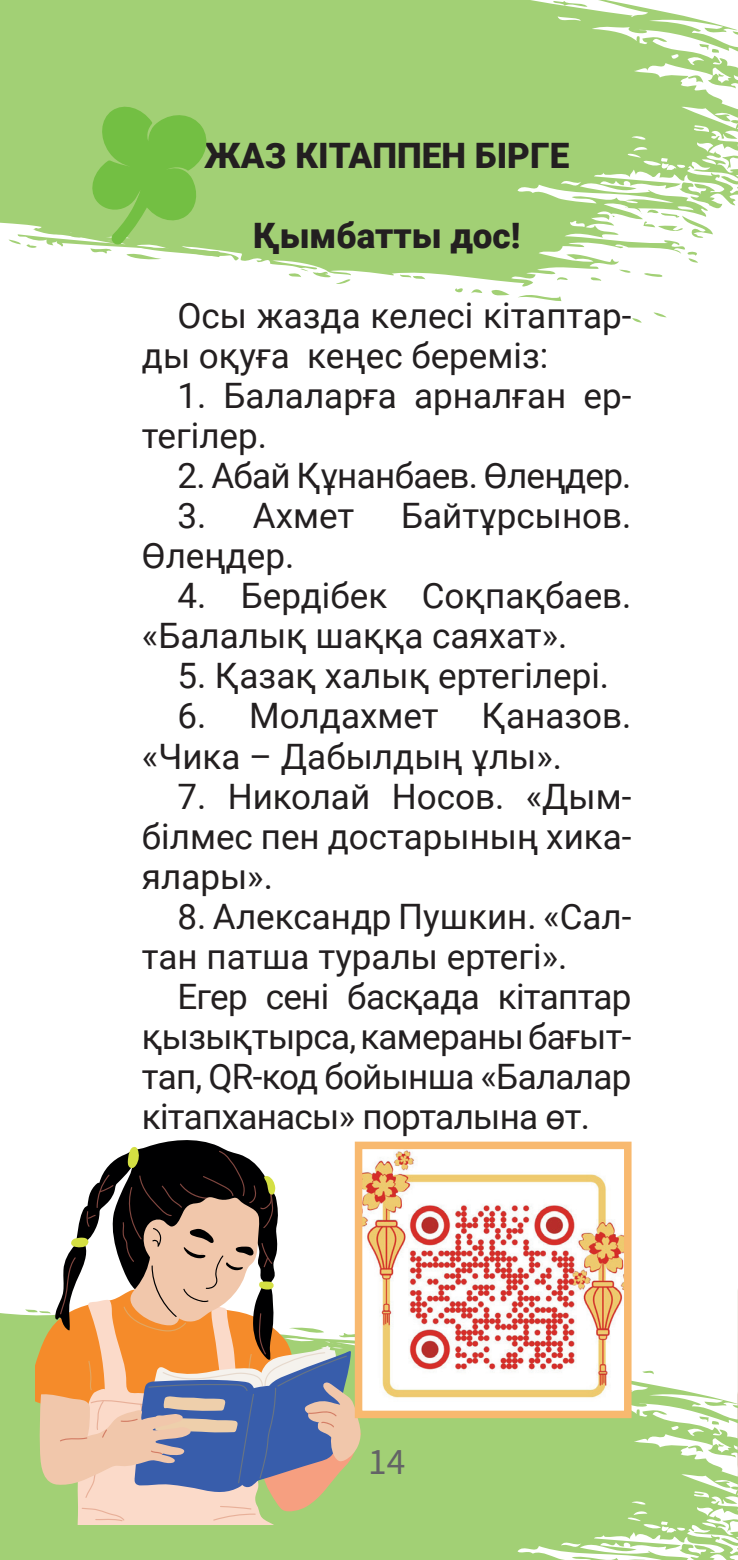
<style>
.page{position:relative;width:738px;height:1560px;background:#fff}
.page>*{position:absolute;margin:0;border:0;box-sizing:border-box;transform-origin:0 0}
.t1{font:37.5px "Source Sans Variable";color:#636366}
.t2{font:35px/40px "Roboto";color:#231f20}
.t3{font:900 35px "Roboto";color:#231f20}
.t4{font:35px "Roboto";letter-spacing:-.02em;color:#231f20}
</style>
<div class="page">
<svg style="left:737px;top:1290px;width:1px;height:232px"></svg>
<svg style="left:0;top:1289px;width:737px;height:270px;fill:#a2d075"></svg>
<svg style="left:0;top:0;width:737px;height:323px;fill:#a2d075"></svg>
<svg style="left:153px;top:1140px;width:63px;height:5px"></svg>
<svg style="left:35px;top:1145px;width:328px;height:375px"></svg>
<svg style="left:88px;top:102px;width:122px;height:144px;background:#87c659"></svg>
<img style="left:363px;top:1150px;width:259px;height:258px">
<div style="left:354px;top:1141px;width:277px;height:276px;border:8px solid #f8b96f"></div>
<p class="t3" style="left:204px;top:131px;width:366px">ЖАЗ КІТАППЕН БІРГЕ</p>
<p class="t3" style="left:253px;top:211px;width:269px">Қымбатты дос!</p>
<p class="t2" style="left:142px;top:294px;width:490px;text-indent:35px">Осы жазда келесі кітаптар&shy;ды оқуға кеңес береміз:</p>
<p class="t2" style="left:142px;top:374px;width:490px;text-indent:35px">1. Балаларға арналған ер&shy;тегілер.</p>
<p class="t4" style="left:177px;top:451px;width:455px">2. Абай Құнанбаев. Өлеңдер.</p>
<p class="t2" style="left:177px;top:494px;width:178px">3. Ахмет</p>
<p class="t2" style="left:401px;top:494px;width:232px">Байтұрсынов.</p>
<p class="t2" style="left:142px;top:534px;width:154px">Өлеңдер.</p>
<p class="t2" style="left:142px;top:574px;width:490px;text-indent:35px">4. Бердібек Соқпақбаев. «Балалық шаққа саяхат».</p>
<p class="t2" style="left:177px;top:654px;width:433px">5. Қазақ халық ертегілері.</p>
<p class="t2" style="left:142px;top:694px;width:490px;text-indent:35px">6. Молдахмет Қаназов. «Чика – Дабылдың ұлы».</p>
<p class="t2" style="left:142px;top:774px;width:490px;text-align:justify;text-indent:35px">7. Николай Носов. «Дым&shy;білмес пен достарының хика&shy;ялары».</p>
<p class="t2" style="left:142px;top:894px;width:490px;text-indent:35px">8. Александр Пушкин. «Сал&shy;тан патша туралы ертегі».</p>
<p class="t2" style="left:142px;top:974px;width:490px;text-align:justify;text-indent:35px">Егер сені басқада кітаптар қызықтырса, камераны бағыт&shy;тап, QR-код бойынша «Балалар кітапханасы» порталына өт.</p>
<p class="t1" style="left:368px;top:1438px;width:39px">14</p>
</div>
